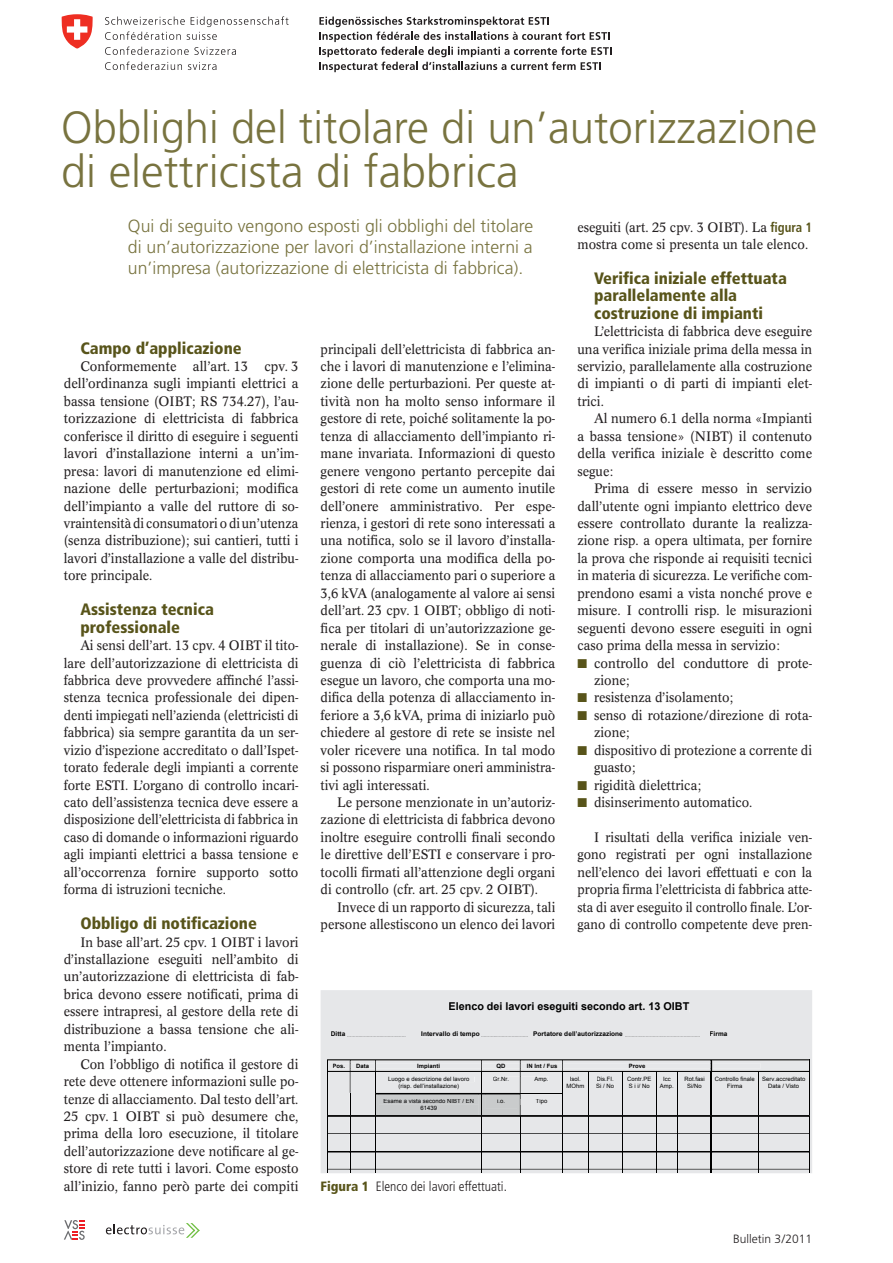
<style>
.page{position:relative;width:893px;height:1263px;background:#fff}
.page>*{position:absolute;margin:0;border:0;box-sizing:border-box;transform-origin:0 0}
.t1{font:300 45px/43.5px "Frutiger LT Std";color:#78733f}
.t2{font:300 17.7px/21.5px "Frutiger LT Std";color:#78733f;text-align:justify}
.t3{font:900 condensed 16.5px/17.4px "Frutiger LT Std";color:#58541a}
.t4{font:13.5px/17.4px "Concorde BQ";color:#231f20;text-align:justify;scale:.95 1}
.t5{font:13.5px/17.4px "Concorde BQ";color:#231f20;text-align:justify;scale:.94 1}
.t6{font:13.5px/17.4px "Concorde BQ";color:#231f20;text-align:justify;scale:.96 1}
.t7{font:300 condensed 13.5px "Frutiger LT Std";color:#231f20}
.t8{font:300 12px "Frutiger LT Std";color:#231f20}
.t9{font:700 10.8px "Arial";color:#000}
.t10{font:700 6.45px "Arial";letter-spacing:.005em;color:#000}
.t11{font:5.85px/6.9px "Arial";letter-spacing:.01em;color:#000;text-align:center}
.t12{font:700 5.85px "Arial";letter-spacing:.01em;color:#000}
.t13{font:4.2px "Arial";color:#000}
.s1{font-family:"Frutiger LT Std";font-weight:700;font-stretch:condensed;color:#58541a}
.s2{color:#58541a}
.s3{font-weight:900;color:#58541a}
</style>
<div class="page">
<svg style="left:106px;top:1223px;width:94px;height:15px"></svg>
<svg style="left:64px;top:1220px;width:21px;height:20px"></svg>
<svg style="left:319px;top:17px;width:292px;height:55px"></svg>
<svg style="left:105px;top:16px;width:184px;height:24px"></svg>
<svg style="left:105px;top:47px;width:131px;height:8px"></svg>
<svg style="left:105px;top:62px;width:77px;height:8px"></svg>
<svg style="left:188px;top:62px;width:28px;height:8px"></svg>
<svg style="left:62px;top:14px;width:31px;height:35px"></svg>
<div style="left:321px;top:990px;width:491px;height:183px;background:#e6e7e9"></div>
<div style="left:449px;top:1002px;width:240px;height:10px;background:#e6e7e9"></div>
<div style="left:331px;top:1031px;width:14px;height:5px;background:#e6e7e9"></div>
<hr style="left:348px;top:1036px;width:61px;height:1px;background:#e6e7e9">
<div style="left:422px;top:1031px;width:58px;height:6px;background:#e6e7e9"></div>
<hr style="left:480px;top:1036px;width:52px;height:1px;background:#e6e7e9">
<div style="left:534px;top:1031px;width:89px;height:5px;background:#e6e7e9"></div>
<hr style="left:625px;top:1036px;width:75px;height:1px;background:#e6e7e9">
<div style="left:710px;top:1031px;width:18px;height:5px;background:#e6e7e9"></div>
<svg style="left:327px;top:1059px;width:483px;height:114px;background:#d0d1d2"></svg>
<h1 class="t1" style="left:61px;top:107px;width:757px">Obblighi del titolare di un’autorizzazione di elettricista di fabbrica</h1>
<h2 class="t2" style="left:128px;top:215px;width:407px">Qui di seguito vengono esposti gli obblighi del titolare di un’autorizzazione per lavori d’installazione interni a un’impresa (autorizzazione di elettricista di fabbrica).</h2>
<p class="t4" style="left:577px;top:218px;width:249px">eseguiti (art. 25 cpv. 3 OIBT). La <span class="s1">figura 1 </span>mostra come si presenta un tale elenco.</p>
<p class="t3" style="left:594px;top:269px;width:194px">Verifica iniziale effettuata parallelamente alla costruzione di impianti</p>
<p class="t4" style="left:577px;top:323px;width:249px;text-indent:17px">L’elettricista di fabbrica deve eseguire una verifica iniziale prima della messa in servizio, parallelamente alla costruzione di impianti o di parti di impianti elet&shy;trici.</p>
<p class="t4" style="left:577px;top:410px;width:249px;text-indent:17px">Al numero 6.1 della norma «Impianti a bassa tensione» (NIBT) il contenuto della verifica iniziale è descritto come segue:</p>
<p class="t6" style="left:577px;top:480px;width:246px;text-indent:17px">Prima di essere messo in servizio dall’utente ogni impianto elettrico deve essere controllato durante la realizza&shy;zione risp. a opera ultimata, per fornire la prova che risponde ai requisiti tecnici in materia di sicurezza. Le verifiche com&shy;prendono esami a vista nonché prove e misure. I controlli risp. le misurazioni seguenti devono essere eseguiti in ogni caso prima della messa in servizio:</p>
<p class="t6" style="left:594px;top:654px;width:229px;text-indent:-17px"><span class="s2">■</span> controllo del conduttore di prote&shy;zione;</p>
<p class="t4" style="left:577px;top:689px;width:166px"><span class="s2">■</span> resistenza d’isolamento;</p>
<p class="t4" style="left:594px;top:706px;width:231px;text-indent:-17px"><span class="s2">■</span> senso di rotazione/direzione di rota&shy;zione;</p>
<p class="t4" style="left:594px;top:741px;width:231px;text-indent:-17px"><span class="s2">■</span> dispositivo di protezione a corrente di guasto;</p>
<p class="t4" style="left:577px;top:776px;width:132px"><span class="s2">■</span> rigidità dielettrica;</p>
<p class="t4" style="left:577px;top:794px;width:186px"><span class="s2">■</span> disinserimento automatico.</p>
<p class="t5" style="left:577px;top:829px;width:251px;text-indent:17px">I risultati della verifica iniziale ven&shy;gono registrati per ogni installazione nell’elenco dei lavori effettuati e con la propria firma l’elettricista di fabbrica atte&shy;sta di aver eseguito il controllo finale. L’or&shy;gano di controllo competente deve pren-</p>
<p class="t3" style="left:80px;top:339px;width:163px">Campo d’applicazione</p>
<p class="t6" style="left:64px;top:358px;width:246px;text-indent:17px">Conformemente all’art. 13 cpv. 3 dell’ordinanza sugli impianti elettrici a bassa tensione (OIBT; RS 734.27), l’au&shy;torizzazione di elettricista di fabbrica conferisce il diritto di eseguire i seguenti lavori d’installazione interni a un’im&shy;presa: lavori di manutenzione ed elimi&shy;nazione delle perturbazioni; modifica dell’impianto a valle del ruttore di so&shy;vraintensità di consumatori o di un’utenza (senza distribuzione); sui cantieri, tutti i lavori d’installazione a valle del distribu&shy;tore principale.</p>
<p class="t3" style="left:80px;top:601px;width:135px">Assistenza tecnica professionale</p>
<p class="t5" style="left:64px;top:637px;width:251px;text-indent:17px">Ai sensi dell’art. 13 cpv. 4 OIBT il tito&shy;lare dell’autorizzazione di elettricista di fabbrica deve provvedere affinché l’assi&shy;stenza tecnica professionale dei dipen&shy;denti impiegati nell’azienda (elettricisti di fabbrica) sia sempre garantita da un ser&shy;vizio d’ispezione accreditato o dall’Ispet&shy;torato federale degli impianti a corrente forte ESTI. L’organo di controllo incari&shy;cato dell’assistenza tecnica deve essere a disposizione dell’elettricista di fabbrica in caso di domande o informazioni riguardo agli impianti elettrici a bassa tensione e all’occorrenza fornire supporto sotto forma di istruzioni tecniche.</p>
<p class="t3" style="left:80px;top:915px;width:178px">Obbligo di notificazione</p>
<p class="t4" style="left:64px;top:933px;width:249px;text-indent:17px">In base all’art. 25 cpv. 1 OIBT i lavori d’installazione eseguiti nell’ambito di un’autorizzazione di elettricista di fab&shy;brica devono essere notificati, prima di essere intrapresi, al gestore della rete di distribuzione a bassa tensione che ali&shy;menta l’impianto.</p>
<p class="t4" style="left:64px;top:1055px;width:249px;text-indent:17px">Con l’obbligo di notifica il gestore di rete deve ottenere informazioni sulle po&shy;tenze di allacciamento. Dal testo dell’art.<br>25 cpv. 1 OIBT si può desumere che, prima della loro esecuzione, il titolare dell’autorizzazione deve notificare al ge&shy;store di rete tutti i lavori. Come esposto all’inizio, fanno però parte dei compiti</p>
<p class="t4" style="left:321px;top:340px;width:249px">principali dell’elettricista di fabbrica an&shy;che i lavori di manutenzione e l’elimina&shy;zione delle perturbazioni. Per queste at&shy;tività non ha molto senso informare il gestore di rete, poiché solitamente la po&shy;tenza di allacciamento dell’impianto ri&shy;mane invariata. Informazioni di questo genere vengono pertanto percepite dai gestori di rete come un aumento inutile dell’onere amministrativo. Per espe&shy;rienza, i gestori di rete sono interessati a una notifica, solo se il lavoro d’installa&shy;zione comporta una modifica della po&shy;tenza di allacciamento pari o superiore a 3,6 kVA (analogamente al valore ai sensi dell’art. 23 cpv. 1 OIBT; obbligo di noti&shy;fica per titolari di un’autorizzazione ge&shy;nerale di installazione). Se in conse&shy;guenza di ciò l’elettricista di fabbrica esegue un lavoro, che comporta una mo&shy;difica della potenza di allacciamento in&shy;feriore a 3,6 kVA, prima di iniziarlo può chiedere al gestore di rete se insiste nel voler ricevere una notifica. In tal modo si possono risparmiare oneri amministra&shy;tivi agli interessati.</p>
<p class="t4" style="left:321px;top:794px;width:249px;text-indent:17px">Le persone menzionate in un’autoriz&shy;zazione di elettricista di fabbrica devono inoltre eseguire controlli finali secondo le direttive dell’ESTI e conservare i pro&shy;tocolli firmati all’attenzione degli organi di controllo (cfr. art. 25 cpv. 2 OIBT).</p>
<p class="t5" style="left:321px;top:898px;width:251px;text-align:right">Invece di un rapporto di sicurezza, tali persone allestiscono un elenco dei lavori</p>
<p class="t9" style="left:449px;top:1002px;width:242px">Elenco dei lavori eseguiti secondo art. 13 OIBT</p>
<p class="t13" style="left:331px;top:1034px;width:77px"><sup>Ditta</sup> ……………………………………</p>
<p class="t10" style="left:421px;top:1031px;width:281px">Intervallo di tempo <sub>……….……………………</sub> Portatore dell’autorizzazione <sub>………………………………………………</sub></p>
<p class="t10" style="left:710px;top:1031px;width:19px">Firma</p>
<p class="t12" style="left:332px;top:1063px;width:14px">Pos.</p>
<p class="t12" style="left:356px;top:1063px;width:14px">Data</p>
<p class="t12" style="left:417px;top:1063px;width:24px">Impianti</p>
<p class="t12" style="left:496px;top:1063px;width:10px">QD</p>
<p class="t12" style="left:527px;top:1063px;width:32px">IN Int / Fus</p>
<p class="t12" style="left:629px;top:1063px;width:18px">Prove</p>
<p class="t11" style="left:388px;top:1076px;width:83px">Luogo e descrizione del lavoro (risp. dell’installazione)</p>
<p class="t11" style="left:493px;top:1076px;width:18px">Gr.Nr.</p>
<p class="t11" style="left:534px;top:1076px;width:15px">Amp.</p>
<p class="t11" style="left:383px;top:1098px;width:92px">Esame a vista secondo NIBT / EN<br>61439</p>
<p class="t11" style="left:497px;top:1098px;width:9px">i.o.</p>
<p class="t11" style="left:536px;top:1098px;width:13px">Tipo</p>
<p class="t11" style="left:566px;top:1076px;width:19px">Isol.<br>MOhm</p>
<p class="t11" style="left:596px;top:1076px;width:19px;text-align:left">Dis.FI.<br>Si / No</p>
<p class="t11" style="left:627px;top:1076px;width:26px;text-align:left">Contr.PE<br>S i i/ No</p>
<p class="t11" style="left:660px;top:1076px;width:15px">Icc<br>Amp.</p>
<p class="t11" style="left:684px;top:1076px;width:22px">Rot.fasi<br>Si/No</p>
<p class="t11" style="left:715px;top:1076px;width:41px">Controllo finale<br>Firma</p>
<p class="t11" style="left:762px;top:1076px;width:45px">Serv.accreditato<br>Data / Visto</p>
<p class="t7" style="left:321px;top:1178px;width:188px"><span class="s3">Figura 1</span> Elenco dei lavori effettuati.</p>
<p class="t8" style="left:733px;top:1232px;width:81px">Bulletin 3 / 2011</p>
</div>
